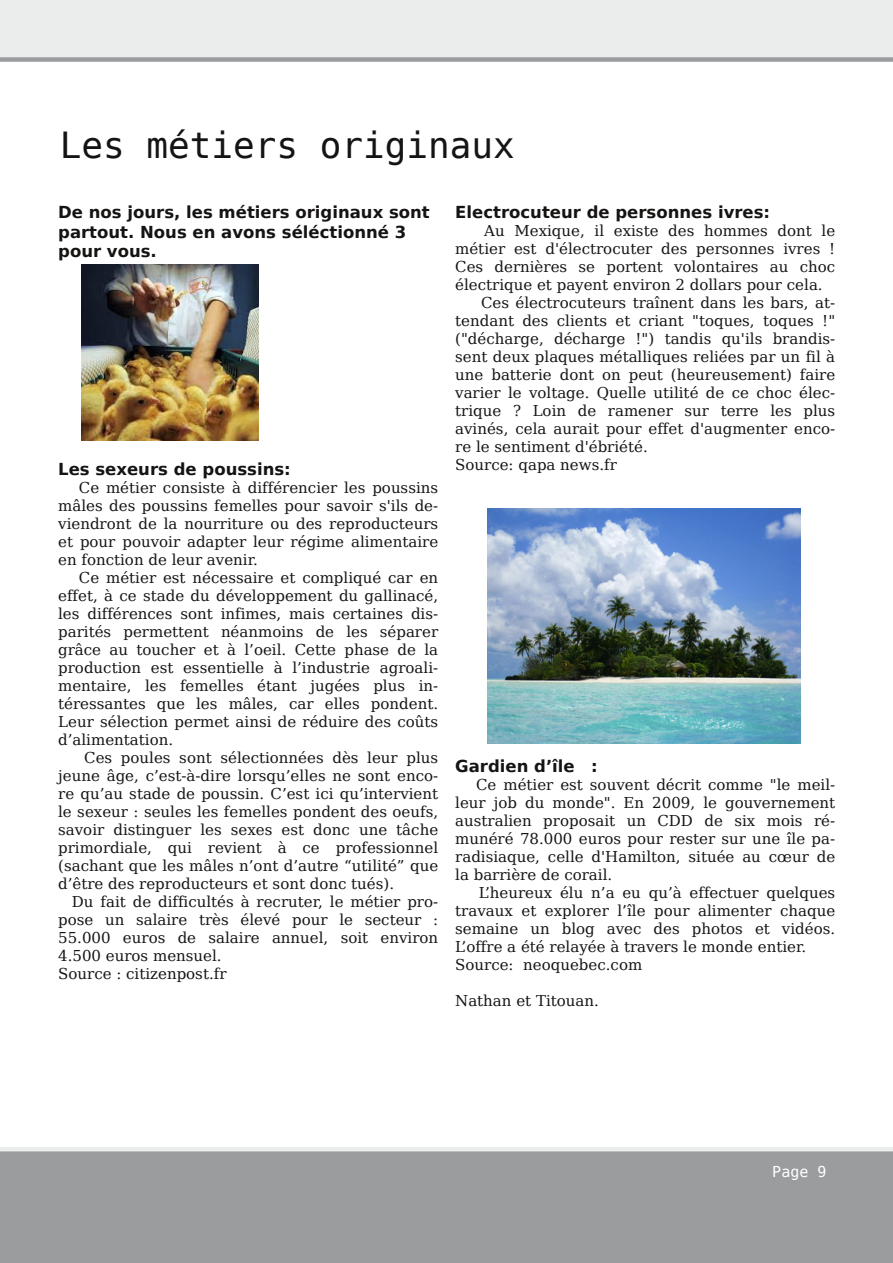
<style>
.page{position:relative;width:893px;height:1263px;background:#fff}
.page>*{position:absolute;margin:0;border:0;box-sizing:border-box;transform-origin:0 0}
.t1{font:36px "Bitstream Vera Sans Mono";color:#161413}
.t2{font:700 16.5px/19.8px "Bitstream Vera Sans";color:#161413}
.t3{font:15px/18px "Bitstream Vera Serif";color:#161413;text-align:justify}
.t4{font:15px "Bitstream Vera Sans Mono";color:#fff}
</style>
<div class="page">
<div style="left:0;top:1147px;width:893px;height:116px;background:#9a9c9e"></div>
<svg style="left:0;top:0;width:893px;height:62px;background:#e5e6e6"></svg>
<img style="left:488px;top:509px;width:312px;height:234px">
<img style="left:82px;top:264px;width:176px;height:177px">
<h1 class="t1" style="left:60px;top:125px;width:457px">Les métiers originaux</h1>
<p class="t2" style="left:58px;top:202px;width:373px">De nos jours, les métiers originaux sont partout. Nous en avons séléctionné 3 pour vous.</p>
<p class="t2" style="left:455px;top:202px;width:316px">Electrocuteur de personnes ivres:</p>
<p class="t3" style="left:484px;top:222px;width:352px">Au Mexique, il existe des hommes dont le</p>
<p class="t3" style="left:455px;top:240px;width:381px">métier est d'électrocuter des personnes ivres !</p>
<p class="t3" style="left:455px;top:258px;width:381px">Ces dernières se portent volontaires au choc</p>
<p class="t3" style="left:455px;top:276px;width:369px">électrique et payent environ 2 dollars pour cela.</p>
<p class="t3" style="left:481px;top:294px;width:356px">Ces électrocuteurs traînent dans les bars, at-</p>
<p class="t3" style="left:455px;top:312px;width:381px">tendant des clients et criant "toques, toques !"</p>
<p class="t3" style="left:455px;top:330px;width:381px">("décharge, décharge !") tandis qu'ils brandis-</p>
<p class="t3" style="left:455px;top:348px;width:381px">sent deux plaques métalliques reliées par un fil à</p>
<p class="t3" style="left:455px;top:366px;width:381px">une batterie dont on peut (heureusement) faire</p>
<p class="t3" style="left:455px;top:384px;width:381px">varier le voltage. Quelle utilité de ce choc élec-</p>
<p class="t3" style="left:455px;top:402px;width:381px">trique ? Loin de ramener sur terre les plus</p>
<p class="t3" style="left:455px;top:420px;width:381px">avinés, cela aurait pour effet d'augmenter enco-</p>
<p class="t3" style="left:455px;top:438px;width:194px">re le sentiment d'ébriété.</p>
<p class="t3" style="left:455px;top:456px;width:163px">Source: qapa news.fr</p>
<p class="t2" style="left:58px;top:460px;width:234px">Les sexeurs de poussins:</p>
<p class="t3" style="left:58px;top:479px;width:381px;text-indent:21px">Ce métier consiste à différencier les poussins mâles des poussins femelles pour savoir s'ils de&shy;viendront de la nourriture ou des reproducteurs et pour pouvoir adapter leur régime alimentaire en fonction de leur avenir.</p>
<p class="t3" style="left:58px;top:569px;width:381px;text-indent:21px">Ce métier est nécessaire et compliqué car en effet, à ce stade du développement du gallinacé, les différences sont infimes, mais certaines dis&shy;parités permettent néanmoins de les séparer grâce au toucher et à l’oeil. Cette phase de la production est essentielle à l’industrie agroali&shy;mentaire, les femelles étant jugées plus in&shy;téressantes que les mâles, car elles pondent.<br>Leur sélection permet ainsi de réduire des coûts d’alimentation.</p>
<p class="t3" style="left:58px;top:749px;width:381px;text-indent:26px">Ces poules sont sélectionnées dès leur plus jeune âge, c’est-à-dire lorsqu’elles ne sont enco&shy;re qu’au stade de poussin. C’est ici qu’intervient le sexeur : seules les femelles pondent des oeufs, savoir distinguer les sexes est donc une tâche primordiale, qui revient à ce professionnel (sachant que les mâles n’ont d’autre “utilité” que d’être des reproducteurs et sont donc tués).</p>
<p class="t3" style="left:58px;top:893px;width:381px;text-align:left;text-indent:14px">Du fait de difficultés à recruter, le métier pro&shy;pose un salaire très élevé pour le secteur :<br>55.000 euros de salaire annuel, soit environ 4.500 euros mensuel.<br>Source : citizenpost.fr</p>
<p class="t2" style="left:455px;top:757px;width:144px">Gardien d’île :</p>
<p class="t3" style="left:455px;top:776px;width:381px;text-indent:21px">Ce métier est souvent décrit comme "le meil&shy;leur job du monde". En 2009, le gouvernement australien proposait un CDD de six mois ré&shy;munéré 78.000 euros pour rester sur une île pa&shy;radisiaque, celle d'Hamilton, située au cœur de la barrière de corail.</p>
<p class="t3" style="left:455px;top:884px;width:381px;text-align:left;text-indent:23px">L’heureux élu n’a eu qu’à effectuer quelques travaux et explorer l’île pour alimenter chaque semaine un blog avec des photos et vidéos.<br>L’offre a été relayée à travers le monde entier.<br>Source: neoquebec.com</p>
<p class="t3" style="left:455px;top:992px;width:145px">Nathan et Titouan.</p>
<p class="t4" style="left:772px;top:1163px;width:56px">Page 9</p>
</div>
